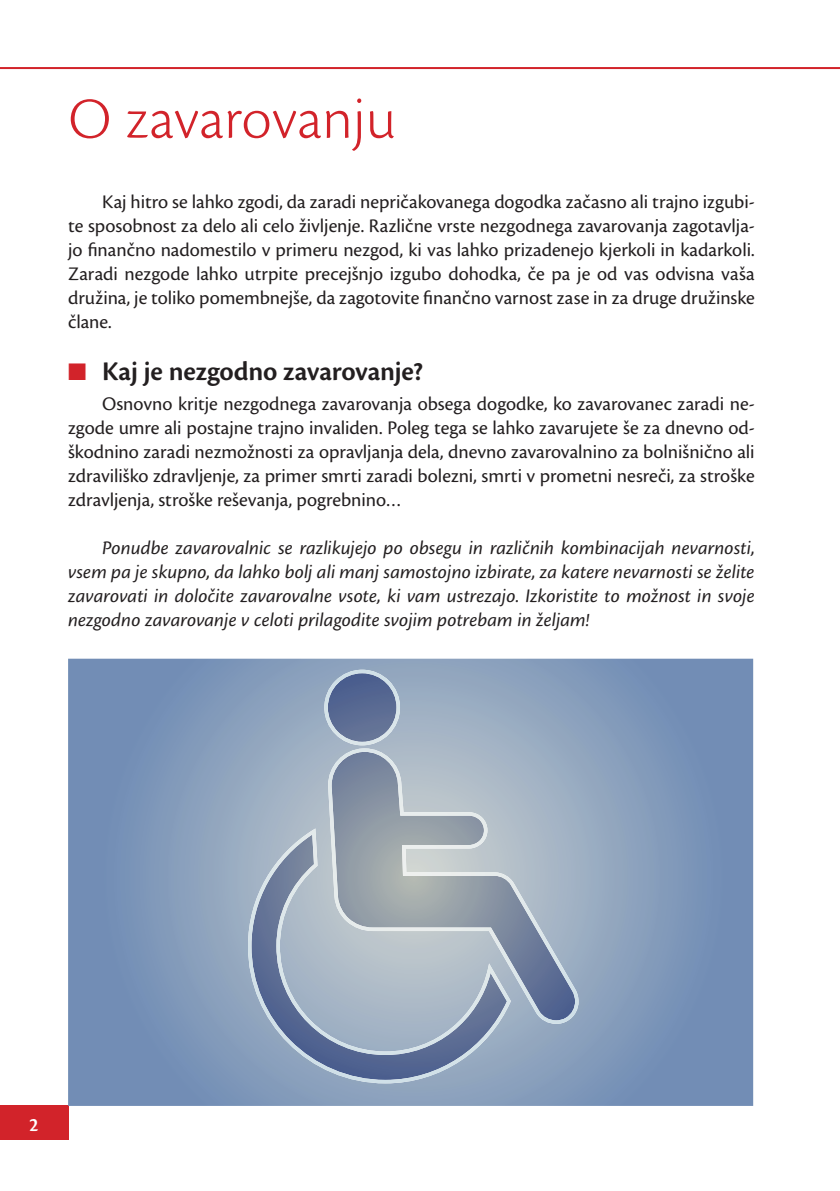
<style>
.page{position:relative;width:840px;height:1191px;background:#fff}
.page>*{position:absolute;margin:0;border:0;box-sizing:border-box;transform-origin:0 0}
.t1{font:60px "Cronos Pro Lt Capt";color:#d2232a}
.t2{font:600 28px "Cronos Pro";letter-spacing:-.005em;color:#231f20}
.t3{font:20px/24px "Cronos Pro";color:#231f20;text-align:justify}
.t4{font:italic 20px/24px "Cronos Pro";letter-spacing:.005em;color:#231f20;text-align:justify}
.t5{font:20px "Cronos Pro Semibold Disp";color:#fff}
.s1{color:#d2232a}
</style>
<div class="page">
<div style="left:0;top:1106px;width:68px;height:34px;background:#d2232a"></div>
<hr style="left:0;top:67px;width:839px;height:2px;background:#d2232a">
<svg style="left:68px;top:658px;width:684px;height:448px;background:#8299ba"></svg>
<svg style="left:324px;top:669px;width:76px;height:76px;background:#798aa9"></svg>
<svg style="left:328px;top:748px;width:250px;height:276px;background:#9dabbc"></svg>
<svg style="left:248px;top:828px;width:262px;height:255px;background:#9daabb"></svg>
<h1 class="t1" style="left:68px;top:84px;width:329px">O zavarovanju</h1>
<p class="t3" style="left:68px;top:190px;width:687px;text-indent:34px">Kaj hitro se lahko zgodi, da zaradi nepričakovanega dogodka začasno ali trajno izgubi&shy;te sposobnost za delo ali celo življenje. Različne vrste nezgodnega zavarovanja zagotavlja&shy;jo finančno nadomestilo v primeru nezgod, ki vas lahko prizadenejo kjerkoli in kadarkoli.<br>Zaradi nezgode lahko utrpite precejšnjo izgubo dohodka, če pa je od vas odvisna vaša družina, je toliko pomembnejše, da zagotovite finančno varnost zase in za druge družinske člane.</p>
<h2 class="t2" style="left:68px;top:355px;width:356px"><span class="s1">■</span> Kaj je nezgodno zavarovanje?</h2>
<p class="t3" style="left:68px;top:391px;width:687px;text-indent:34px">Osnovno kritje nezgodnega zavarovanja obsega dogodke, ko zavarovanec zaradi ne&shy;zgode umre ali postajne trajno invaliden. Poleg tega se lahko zavarujete še za dnevno od&shy;škodnino zaradi nezmožnosti za opravljanja dela, dnevno zavarovalnino za bolnišnično ali zdraviliško zdravljenje, za primer smrti zaradi bolezni, smrti v prometni nesreči, za stroške zdravljenja, stroške reševanja, pogrebnino…</p>
<p class="t4" style="left:68px;top:536px;width:687px;text-indent:34px">Ponudbe zavarovalnic se razlikujejo po obsegu in različnih kombinacijah nevarnosti, vsem pa je skupno, da lahko bolj ali manj samostojno izbirate, za katere nevarnosti se želite zavarovati in določite zavarovalne vsote, ki vam ustrezajo. Izkoristite to možnost in svoje nezgodno zavarovanje v celoti prilagodite svojim potrebam in željam!</p>
<p class="t5" style="left:29px;top:1113px;width:11px">2</p>
</div>
